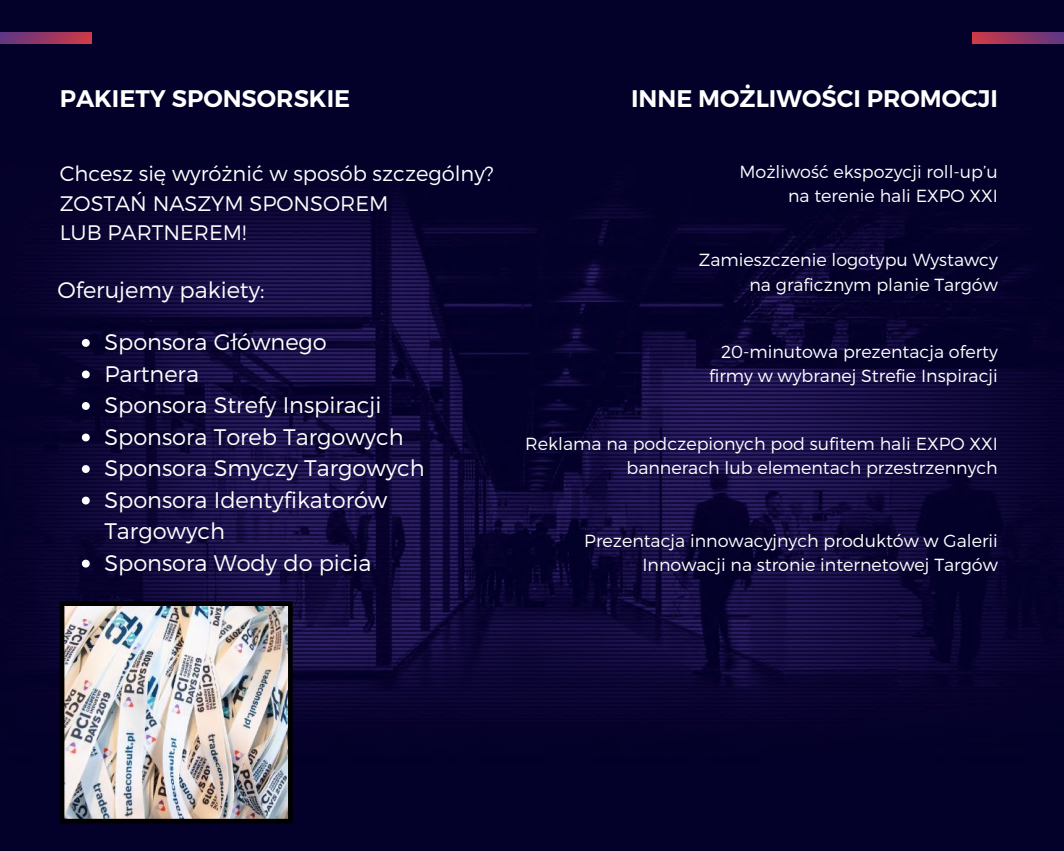
<style>
.page{position:relative;width:1064px;height:851px;background:#fff}
.page>*{position:absolute;margin:0;border:0;box-sizing:border-box;transform-origin:0 0}
.t1{font:600 24px "Montserrat";color:#fff}
.t2{font:300 22.5px/31.5px "Montserrat";color:#fff}
.t3{font:300 21px/29.2px "Montserrat";color:#fff}
.t4{font:300 17.55px/24.5px "Montserrat";color:#fff;text-align:right}
</style>
<div class="page">
<img style="left:0;top:0;width:1063px;height:850px">
<img style="left:0;top:32px;width:91px;height:11px">
<svg style="left:82px;top:339px;width:8px;height:8px"></svg>
<svg style="left:82px;top:370px;width:8px;height:8px"></svg>
<svg style="left:82px;top:402px;width:8px;height:8px"></svg>
<svg style="left:82px;top:433px;width:8px;height:8px"></svg>
<svg style="left:82px;top:465px;width:8px;height:8px"></svg>
<svg style="left:82px;top:496px;width:8px;height:8px"></svg>
<svg style="left:82px;top:559px;width:8px;height:8px"></svg>
<img style="left:60px;top:601px;width:232px;height:222px">
<img style="left:972px;top:32px;width:91px;height:11px">
<h1 class="t1" style="left:60px;top:84px;width:292px">PAKIETY SPONSORSKIE</h1>
<p class="t3" style="left:60px;top:158px;width:435px">Chcesz się wyróżnić w sposób szczególny?<br>ZOSTAŃ NASZYM SPONSOREM<br>LUB PARTNEREM!</p>
<p class="t2" style="left:57px;top:273px;width:208px">Oferujemy pakiety:</p>
<p class="t2" style="left:104px;top:325px;width:322px">Sponsora Głównego<br>Partnera<br>Sponsora Strefy Inspiracji<br>Sponsora Toreb Targowych<br>Sponsora Smyczy Targowych<br>Sponsora Identyfikatorów</p>
<p class="t2" style="left:104px;top:514px;width:122px">Targowych</p>
<p class="t2" style="left:104px;top:546px;width:269px">Sponsora Wody do picia</p>
<h1 class="t1" style="left:630px;top:84px;width:368px">INNE MOŻLIWOŚCI PROMOCJI</h1>
<p class="t4" style="left:739px;top:158px;width:260px">Możliwość ekspozycji roll-up’u na terenie hali EXPO XXI</p>
<p class="t4" style="left:698px;top:247px;width:300px">Zamieszczenie logotypu Wystawcy na graficznym planie Targów</p>
<p class="t4" style="left:708px;top:338px;width:290px">20-minutowa prezentacja oferty firmy w wybranej Strefie Inspiracji</p>
<p class="t4" style="left:525px;top:430px;width:474px">Reklama na podczepionych pod sufitem hali EXPO XXI bannerach lub elementach przestrzennych</p>
<p class="t4" style="left:584px;top:527px;width:415px">Prezentacja innowacyjnych produktów w Galerii<br>Innowacji na stronie internetowej Targów</p>
</div>
